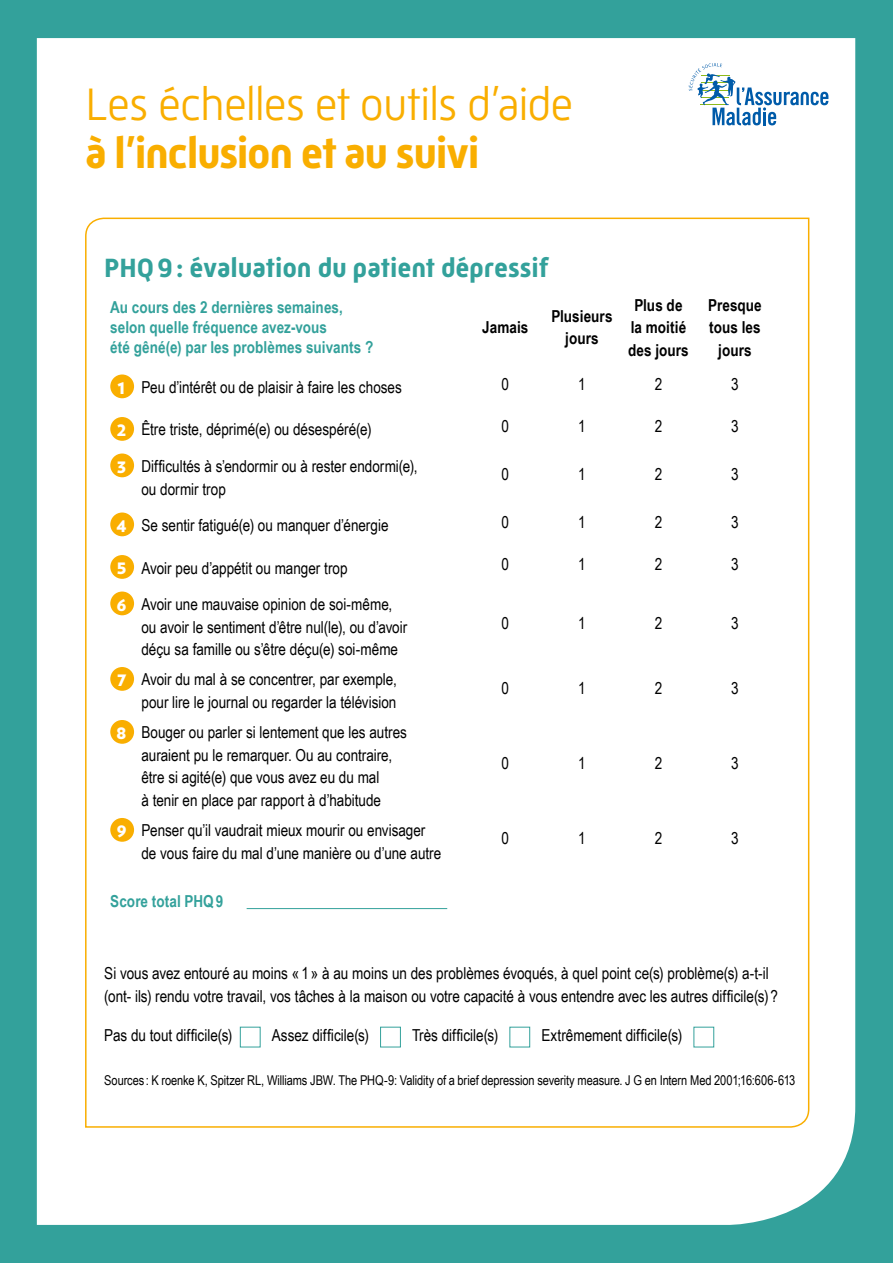
<style>
.page{position:relative;width:893px;height:1263px;background:#33a19b}
.page>*{position:absolute;margin:0;border:0;box-sizing:border-box;transform-origin:0 0}
.t1{font:300 46.5px "Mic 32 New";letter-spacing:-.035em;color:#f9ae00}
.t2{font:700 43.5px "Mic 32 New";letter-spacing:-.03em;color:#f9ae00}
.t3{font:700 27px "Mic 32 New";color:#33a19b}
.t4{font:16.5px/22.5px "Arial Narrow";color:#000}
.t5{font:700 16.5px/19.8px "Arial Narrow";letter-spacing:.005em;color:#33a19b}
.t6{font:700 16.5px/22.5px "Arial Narrow";letter-spacing:.005em;color:#000;text-align:center}
.t7{font:13.5px "Arial Narrow";letter-spacing:-.01em;color:#000}
.s1{font-family:"Verlag";font-weight:900;font-size:19.5px;color:#fff}
</style>
<div class="page">
<div style="left:36px;top:38px;width:819px;height:1187px;background:#fff"></div>
<div style="left:84px;top:217px;width:726px;height:911px;background:#fff"></div>
<hr style="left:466px;top:292px;width:78px;height:1px;background:#fff">
<hr style="left:466px;top:293px;width:2px;height:68px;background:#fff">
<hr style="left:466px;top:361px;width:78px;height:1px;background:#fff">
<div style="left:110px;top:374px;width:24px;height:24px;background:#f9ae00;border-radius:50%"></div>
<div style="left:110px;top:417px;width:24px;height:24px;background:#f9ae00;border-radius:50%"></div>
<div style="left:110px;top:453px;width:24px;height:24px;background:#f9ae00;border-radius:50%"></div>
<div style="left:110px;top:512px;width:24px;height:24px;background:#f9ae00;border-radius:50%"></div>
<div style="left:110px;top:555px;width:24px;height:24px;background:#f9ae00;border-radius:50%"></div>
<div style="left:110px;top:591px;width:24px;height:24px;background:#f9ae00;border-radius:50%"></div>
<div style="left:110px;top:667px;width:24px;height:24px;background:#f9ae00;border-radius:50%"></div>
<div style="left:110px;top:720px;width:24px;height:24px;background:#f9ae00;border-radius:50%"></div>
<div style="left:110px;top:818px;width:24px;height:24px;background:#f9ae00;border-radius:50%"></div>
<div style="left:380px;top:1027px;width:21px;height:20px;border:1px solid #33a19b"></div>
<svg style="left:660px;top:50px;width:187px;height:95px;background:#e6eff5"></svg>
<h1 class="t1" style="left:85px;top:78px;width:490px">Les échelles et outils d’aide</h1>
<h2 class="t2" style="left:85px;top:129px;width:396px">à l’inclusion et au suivi</h2>
<h3 class="t3" style="left:104px;top:253px;width:446px">PHQ9: évaluation du patient dépressif</h3>
<p class="t5" style="left:110px;top:297px;width:264px">Au cours des 2 dernières semaines, selon quelle fréquence avez-vous<br>été gêné(e) par les problèmes suivants ?</p>
<p class="t6" style="left:482px;top:315px;width:48px">Jamais</p>
<p class="t6" style="left:551px;top:304px;width:63px">Plusieurs jours</p>
<p class="t6" style="left:628px;top:293px;width:62px">Plus de la moitié des jours</p>
<p class="t6" style="left:708px;top:293px;width:55px">Presque tous les jours</p>
<p class="t4" style="left:118px;top:375px;width:286px"><span class="s1">1</span> Peu d’intérêt ou de plaisir à faire les choses</p>
<p class="t4" style="left:502px;top:372px;width:9px">0</p>
<p class="t4" style="left:578px;top:372px;width:9px">1</p>
<p class="t4" style="left:655px;top:372px;width:9px">2</p>
<p class="t4" style="left:731px;top:372px;width:9px">3</p>
<p class="t4" style="left:117px;top:418px;width:256px"><span class="s1">2</span> Être triste, déprimé(e) ou désespéré(e)</p>
<p class="t4" style="left:502px;top:415px;width:9px">0</p>
<p class="t4" style="left:578px;top:415px;width:9px">1</p>
<p class="t4" style="left:655px;top:415px;width:9px">2</p>
<p class="t4" style="left:731px;top:415px;width:9px">3</p>
<p class="t4" style="left:141px;top:454px;width:278px;text-indent:-25px"><span class="s1">3</span> Difficultés à s’endormir ou à rester endormi(e), ou dormir trop</p>
<p class="t4" style="left:502px;top:462px;width:9px">0</p>
<p class="t4" style="left:578px;top:462px;width:9px">1</p>
<p class="t4" style="left:655px;top:462px;width:9px">2</p>
<p class="t4" style="left:731px;top:462px;width:9px">3</p>
<p class="t4" style="left:117px;top:513px;width:273px"><span class="s1">4</span> Se sentir fatigué(e) ou manquer d’énergie</p>
<p class="t4" style="left:502px;top:510px;width:9px">0</p>
<p class="t4" style="left:578px;top:510px;width:9px">1</p>
<p class="t4" style="left:655px;top:510px;width:9px">2</p>
<p class="t4" style="left:731px;top:510px;width:9px">3</p>
<p class="t4" style="left:117px;top:556px;width:233px"><span class="s1">5</span> Avoir peu d’appétit ou manger trop</p>
<p class="t4" style="left:502px;top:553px;width:9px">0</p>
<p class="t4" style="left:578px;top:553px;width:9px">1</p>
<p class="t4" style="left:655px;top:553px;width:9px">2</p>
<p class="t4" style="left:731px;top:553px;width:9px">3</p>
<p class="t4" style="left:141px;top:592px;width:267px;text-indent:-25px"><span class="s1">6</span> Avoir une mauvaise opinion de soi-même, ou avoir le sentiment d’être nul(le), ou d’avoir déçu sa famille ou s’être déçu(e) soi-même</p>
<p class="t4" style="left:502px;top:612px;width:9px">0</p>
<p class="t4" style="left:578px;top:612px;width:9px">1</p>
<p class="t4" style="left:655px;top:612px;width:9px">2</p>
<p class="t4" style="left:731px;top:612px;width:9px">3</p>
<p class="t4" style="left:117px;top:668px;width:282px;text-align:right"><span class="s1">7</span> Avoir du mal à se concentrer, par exemple, pour lire le journal ou regarder la télévision</p>
<p class="t4" style="left:502px;top:676px;width:9px">0</p>
<p class="t4" style="left:578px;top:676px;width:9px">1</p>
<p class="t4" style="left:655px;top:676px;width:9px">2</p>
<p class="t4" style="left:731px;top:676px;width:9px">3</p>
<p class="t4" style="left:141px;top:721px;width:267px;text-indent:-25px"><span class="s1">8</span> Bouger ou parler si lentement que les autres auraient pu le remarquer. Ou au contraire, être si agité(e) que vous avez eu du mal<br>à tenir en place par rapport à d’habitude</p>
<p class="t4" style="left:502px;top:751px;width:9px">0</p>
<p class="t4" style="left:578px;top:751px;width:9px">1</p>
<p class="t4" style="left:655px;top:751px;width:9px">2</p>
<p class="t4" style="left:731px;top:751px;width:9px">3</p>
<p class="t4" style="left:141px;top:819px;width:301px;text-indent:-25px"><span class="s1">9</span> Penser qu’il vaudrait mieux mourir ou envisager de vous faire du mal d’une manière ou d’une autre</p>
<p class="t4" style="left:502px;top:827px;width:9px">0</p>
<p class="t4" style="left:578px;top:827px;width:9px">1</p>
<p class="t4" style="left:655px;top:827px;width:9px">2</p>
<p class="t4" style="left:731px;top:827px;width:9px">3</p>
<p class="t5" style="left:110px;top:890px;width:115px">Score total PHQ9</p>
<p class="t4" style="left:104px;top:961px;width:675px">Si vous avez entouré au moins « 1 » à au moins un des problèmes évoqués, à quel point ce(s) problème(s) a-t-il (ont- ils) rendu votre travail, vos tâches à la maison ou votre capacité à vous entendre avec les autres difficile(s) ?</p>
<p class="t4" style="left:104px;top:1023px;width:130px">Pas du tout difficile(s)</p>
<p class="t4" style="left:272px;top:1023px;width:99px">Assez difficile(s)</p>
<p class="t4" style="left:412px;top:1023px;width:88px">Très difficile(s)</p>
<p class="t4" style="left:541px;top:1023px;width:142px">Extrêmement difficile(s)</p>
<p class="t7" style="left:104px;top:1070px;width:693px">Sources: K roenke K, Spitzer RL, Williams JBW. The PHQ-9: Validity of a brief depression severity measure. J G en Intern Med 2001;16:606-613</p>
</div>
